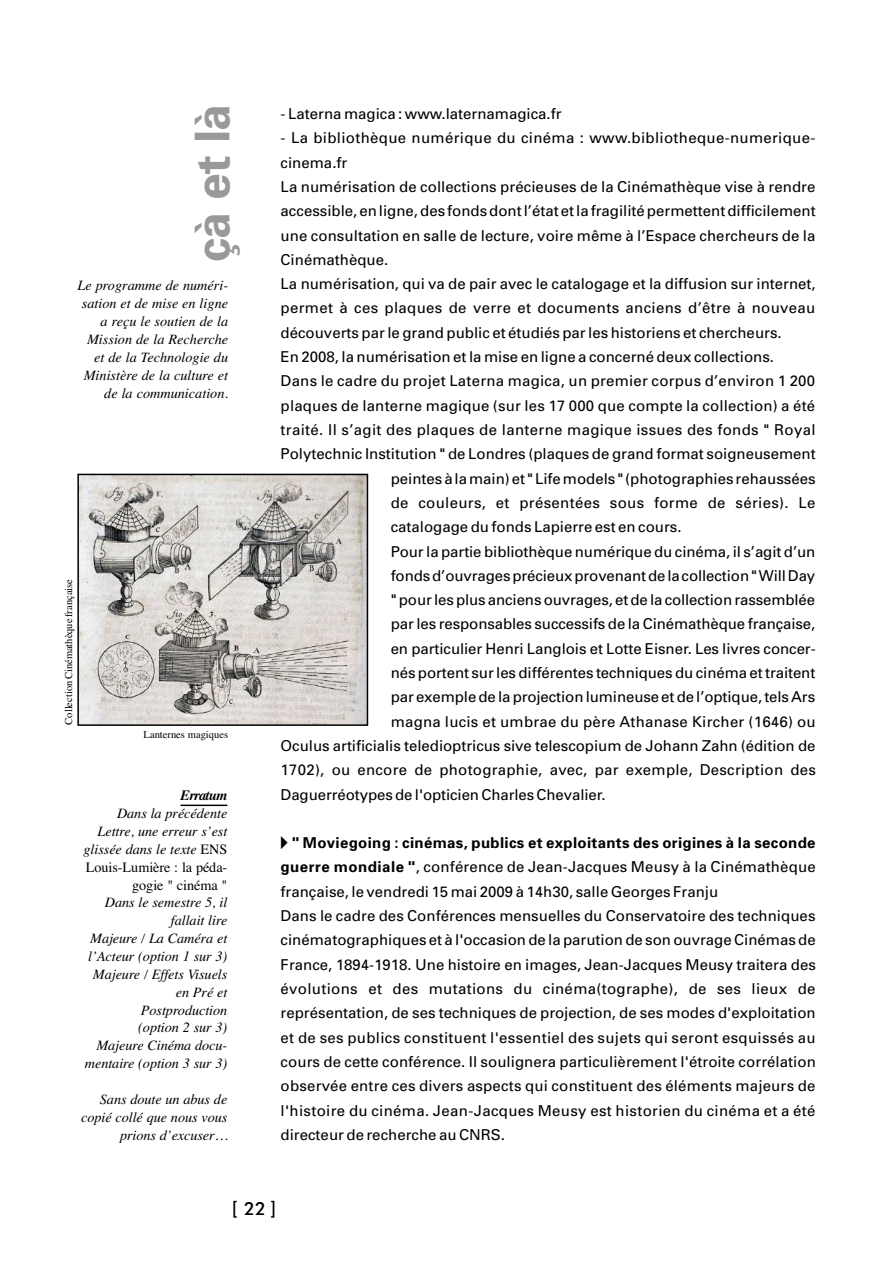
<style>
.page{position:relative;width:893px;height:1263px;background:#fff}
.page>*{position:absolute;margin:0;border:0;box-sizing:border-box;transform-origin:0 0}
.t1{font:700 48px "Univers";color:#999}
.t2{font:500 18px "Futura BT";color:#000}
.t3{font:15px/24.3px "Univers";color:#000}
.t4{font:15px "Univers";letter-spacing:.02em;color:#000}
.t5{font:italic 14.25px/17.9px "Times";letter-spacing:-.005em;color:#000;text-align:right}
.t6{font:italic 700 14.25px "Times";letter-spacing:-.045em;color:#000}
.t7{font:10.5px "Times";color:#000}
.s1{font-style:normal}
.s2{font-weight:700}
</style>
<div class="page">
<hr style="left:180px;top:804px;width:47px;height:2px;background:#000">
<img style="left:80px;top:477px;width:285px;height:246px">
<div style="left:77px;top:474px;width:291px;height:252px;border:2px solid #000"></div>
<h1 class="t1" style="left:195px;top:262px;width:159px;rotate:-90deg">çà et là</h1>
<p class="t5" style="left:78px;top:276px;width:152px">Le programme de numéri&shy;sation et de mise en ligne a reçu le soutien de la<br>Mission de la Recherche et de la Technologie du<br>Ministère de la culture et de la communication.</p>
<p class="t7" style="left:62px;top:724px;width:147px;rotate:-90deg">CollectionCinémathèque française</p>
<p class="t7" style="left:144px;top:728px;width:86px">Lanternes magiques</p>
<p class="t6" style="left:180px;top:787px;width:48px">Erratum</p>
<p class="t5" style="left:84px;top:804px;width:145px">Dans la précédente<br>Lettre, une erreur s’est glissée dans le texte <span class="s1">ENS<br>Louis-Lumière : la péda&shy;gogie " cinéma "</span></p>
<p class="t5" style="left:85px;top:894px;width:144px">Dans le semestre 5, il fallait lire<br>Majeure / La Caméra et l’Acteur (option 1 sur 3)<br>Majeure / Effets Visuels en Pré et<br>Postproduction<br>(option 2 sur 3)<br>Majeure Cinéma docu&shy;mentaire (option 3 sur 3)</p>
<p class="t5" style="left:81px;top:1090px;width:148px">Sans doute un abus de copié collé que nous vous prions d’excuser…</p>
<p class="t3" style="left:281px;top:103px;width:282px">- Laterna magica : www.laternamagica.fr</p>
<p class="t4" style="left:281px;top:133px;width:536px">- La bibliothèque numérique du cinéma : www.bibliotheque-numerique-</p>
<p class="t3" style="left:281px;top:152px;width:68px">cinema.fr</p>
<p class="t3" style="left:281px;top:176px;width:536px">La numérisation de collections précieuses de la Cinémathèque vise à rendre</p>
<p class="t3" style="left:281px;top:200px;width:537px">accessible, en ligne, des fonds dont l’état et la fragilité permettent difficilement</p>
<p class="t3" style="left:281px;top:224px;width:536px">une consultation en salle de lecture, voire même à l’Espace chercheurs de la</p>
<p class="t3" style="left:281px;top:249px;width:109px">Cinémathèque.</p>
<p class="t3" style="left:281px;top:273px;width:537px">La numérisation, qui va de pair avec le catalogage et la diffusion sur internet,</p>
<p class="t4" style="left:281px;top:303px;width:536px">permet à ces plaques de verre et documents anciens d’être à nouveau</p>
<p class="t3" style="left:281px;top:322px;width:502px">découverts par le grand public et étudiés par les historiens et chercheurs.</p>
<p class="t3" style="left:281px;top:346px;width:495px">En 2008, la numérisation et la mise en ligne a concerné deux collections.</p>
<p class="t3" style="left:281px;top:370px;width:536px">Dans le cadre du projet Laterna magica, un premier corpus d’environ 1 200</p>
<p class="t3" style="left:281px;top:395px;width:536px">plaques de lanterne magique (sur les 17 000 que compte la collection) a été</p>
<p class="t4" style="left:281px;top:424px;width:536px">traité. Il s’agit des plaques de lanterne magique issues des fonds " Royal</p>
<p class="t3" style="left:281px;top:443px;width:537px">Polytechnic Institution " de Londres (plaques de grand format soigneusement</p>
<p class="t3" style="left:391px;top:467px;width:426px">peintes à la main) et " Life models " (photographies rehaussées</p>
<p class="t4" style="left:391px;top:497px;width:426px">de couleurs, et présentées sous forme de séries). Le</p>
<p class="t3" style="left:391px;top:516px;width:292px">catalogage du fonds Lapierre est en cours.</p>
<p class="t3" style="left:391px;top:540px;width:426px">Pour la partie bibliothèque numérique du cinéma, il s’agit d’un</p>
<p class="t3" style="left:391px;top:565px;width:426px">fonds d’ouvrages précieux provenant de la collection "Will Day</p>
<p class="t3" style="left:391px;top:589px;width:426px">" pour les plus anciens ouvrages, et de la collection rassemblée</p>
<p class="t3" style="left:391px;top:613px;width:426px">par les responsables successifs de la Cinémathèque française,</p>
<p class="t3" style="left:391px;top:638px;width:426px">en particulier Henri Langlois et Lotte Eisner. Les livres concer-</p>
<p class="t3" style="left:391px;top:662px;width:426px">nés portent sur les différentes techniques du cinéma et traitent</p>
<p class="t3" style="left:391px;top:686px;width:426px">par exemple de la projection lumineuse et de l’optique, tels Ars</p>
<p class="t3" style="left:391px;top:710px;width:427px">magna lucis et umbrae du père Athanase Kircher (1646) ou</p>
<p class="t3" style="left:281px;top:735px;width:536px">Oculus artificialis teledioptricus sive telescopium de Johann Zahn (édition de</p>
<p class="t3" style="left:281px;top:759px;width:537px">1702), ou encore de photographie, avec, par exemple, Description des</p>
<p class="t3" style="left:281px;top:783px;width:327px">Daguerréotypes de l'opticien Charles Chevalier.</p>
<p class="t3" style="left:281px;top:832px;width:537px;text-indent:12px"><span class="s2">" Moviegoing : cinémas, publics et exploitants des origines à la seconde guerre mondiale "</span>, conférence de Jean-Jacques Meusy à la Cinémathèque française, le vendredi 15 mai 2009 à 14h30, salle Georges Franju<br>Dans le cadre des Conférences mensuelles du Conservatoire des techniques cinématographiques et à l'occasion de la parution de son ouvrage Cinémas de France, 1894-1918. Une histoire en images, Jean-Jacques Meusy traitera des évolutions et des mutations du cinéma(tographe), de ses lieux de représentation, de ses techniques de projection, de ses modes d'exploitation et de ses publics constituent l'essentiel des sujets qui seront esquissés au cours de cette conférence. Il soulignera particulièrement l'étroite corrélation observée entre ces divers aspects qui constituent des éléments majeurs de l'histoire du cinéma. Jean-Jacques Meusy est historien du cinéma et a été directeur de recherche au CNRS.</p>
<p class="t2" style="left:232px;top:1201px;width:46px">[ 22]</p>
</div>
